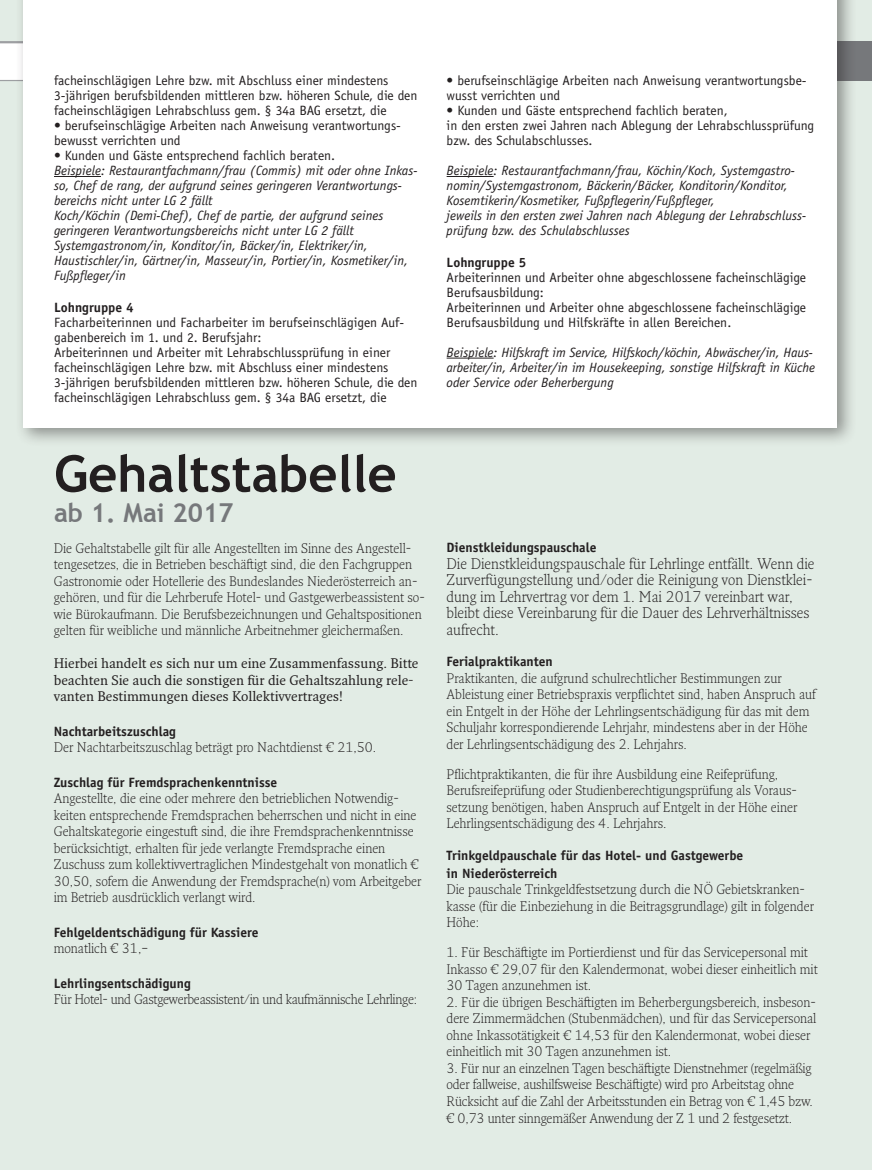
<style>
.page{position:relative;width:872px;height:1170px;background:#fff}
.page>*{position:absolute;margin:0;border:0;box-sizing:border-box;transform-origin:0 0}
.t1{font:700 50.85px "Trebuchet MS";color:#231f20}
.t2{font:700 26.1px "Trebuchet MS";color:#76787b}
.t3{font:300 15px/16.5px "Fresco Pro";color:#231f20}
.t4{font:300 13.5px/16.5px "Fresco Pro";color:#231f20}
.t5{font:13.5px/15px "Officina Sans Std";color:#231f20}
.t6{font:italic 13.5px/15px "Officina Sans Std";color:#231f20}
.t7{font:700 13.5px/18px "Officina Sans Std";color:#231f20}
.t8{font:13.5px/16.5px "Fresco Pro";color:#231f20}
.t9{font:300 13.5px "Fresco Pro";letter-spacing:-.02em;color:#231f20}
</style>
<div class="page">
<div style="left:0;top:81px;width:872px;height:1088px;background:#e2ece5"></div>
<div style="left:0;top:0;width:872px;height:41px;background:#e2ece5"></div>
<div style="left:803px;top:41px;width:69px;height:40px;background:#76787b"></div>
<hr style="left:0;top:80px;width:618px;height:1px;background:#9d9fa2">
<hr style="left:0;top:41px;width:618px;height:2px;background:#9d9fa2">
<div style="left:15px;top:0;width:842px;height:447px;background:#231f20;opacity:.45"></div>
<div style="left:23px;top:0;width:814px;height:427px;background:#fff"></div>
<hr style="left:54px;top:176px;width:47px;height:1px;background:#231f20">
<hr style="left:446px;top:176px;width:47px;height:1px;background:#231f20">
<hr style="left:446px;top:358px;width:47px;height:1px;background:#231f20">
<p class="t5" style="left:54px;top:73px;width:365px">facheinschlägigen Lehre bzw. mit Abschluss einer mindestens<br>3-jährigen berufsbildenden mittleren bzw. höheren Schule, die den facheinschlägigen Lehrabschluss gem. § 34a BAG ersetzt, die</p>
<p class="t5" style="left:54px;top:118px;width:348px">• berufseinschlägige Arbeiten nach Anweisung verantwortungs&shy;bewusst verrichten und</p>
<p class="t5" style="left:54px;top:148px;width:283px">• Kunden und Gäste entsprechend fachlich beraten.</p>
<p class="t6" style="left:54px;top:163px;width:365px">Beispiele: Restaurantfachmann/frau (Commis) mit oder ohne Inkas&shy;so, Chef de rang, der aufgrund seines geringeren Verantwortungs&shy;bereichs nicht unter LG 2 fällt<br>Koch/Köchin (Demi-Chef), Chef de partie, der aufgrund seines geringeren Verantwortungsbereichs nicht unter LG 2 fällt Systemgastronom/in, Konditor/in, Bäcker/in, Elektriker/in, Haustischler/in, Gärtner/in, Masseur/in, Portier/in, Kosmetiker/in, Fußpfleger/in</p>
<p class="t7" style="left:54px;top:298px;width:81px">Lohngruppe 4</p>
<p class="t5" style="left:54px;top:314px;width:365px">Facharbeiterinnen und Facharbeiter im berufseinschlägigen Auf&shy;gabenbereich im 1. und 2. Berufsjahr:<br>Arbeiterinnen und Arbeiter mit Lehrabschlussprüfung in einer facheinschlägigen Lehre bzw. mit Abschluss einer mindestens 3-jährigen berufsbildenden mittleren bzw. höheren Schule, die den facheinschlägigen Lehrabschluss gem. § 34a BAG ersetzt, die</p>
<h1 class="t1" style="left:54px;top:442px;width:344px">Gehaltstabelle</h1>
<h2 class="t2" style="left:54px;top:496px;width:181px">ab 1. Mai 2017</h2>
<p class="t4" style="left:54px;top:539px;width:372px">Die Gehaltstabelle gilt für alle Angestellten im Sinne des Angestell&shy;tengesetzes, die in Betrieben beschäftigt sind, die den Fachgruppen Gastronomie oder Hotellerie des Bundeslandes Niederösterreich an&shy;gehören, und für die Lehrberufe Hotel- und Gastgewerbeassistent so&shy;wie Bürokaufmann. Die Berufsbezeichnungen und Gehaltspositionen gelten für weibliche und männliche Arbeitnehmer gleichermaßen.</p>
<p class="t8" style="left:54px;top:654px;width:366px">Hierbei handelt es sich nur um eine Zusammenfassung. Bitte beachten Sie auch die sonstigen für die Gehaltszahlung rele&shy;vanten Bestimmungen dieses Kollektivvertrages!</p>
<p class="t7" style="left:54px;top:721px;width:124px">Nachtarbeitszuschlag</p>
<p class="t4" style="left:54px;top:738px;width:324px">Der Nachtarbeitszuschlag beträgt pro Nachtdienst € 21,50.</p>
<p class="t7" style="left:54px;top:772px;width:225px">Zuschlag für Fremdsprachenkenntnisse</p>
<p class="t4" style="left:54px;top:789px;width:369px">Angestellte, die eine oder mehrere den betrieblichen Notwendig&shy;keiten entsprechende Fremdsprachen beherrschen und nicht in eine Gehaltskategorie eingestuft sind, die ihre Fremdsprachenkenntnisse berücksichtigt, erhalten für jede verlangte Fremdsprache einen Zuschuss zum kollektivvertraglichen Mindestgehalt von monatlich € 30,50, sofern die Anwendung der Fremdsprache(n) vom Arbeitgeber im Betrieb ausdrücklich verlangt wird.</p>
<p class="t7" style="left:54px;top:922px;width:206px">Fehlgeldentschädigung für Kassiere</p>
<p class="t4" style="left:54px;top:939px;width:96px">monatlich € 31,–</p>
<p class="t7" style="left:54px;top:973px;width:138px">Lehrlingsentschädigung</p>
<p class="t9" style="left:54px;top:990px;width:365px">Für Hotel- und Gastgewerbeassistent/in und kaufmännische Lehrlinge:</p>
<p class="t5" style="left:446px;top:73px;width:361px">• berufseinschlägige Arbeiten nach Anweisung verantwortungsbe&shy;wusst verrichten und</p>
<p class="t5" style="left:446px;top:103px;width:369px">• Kunden und Gäste entsprechend fachlich beraten,<br>in den ersten zwei Jahren nach Ablegung der Lehrabschlussprüfung bzw. des Schulabschlusses.</p>
<p class="t6" style="left:446px;top:163px;width:361px">Beispiele: Restaurantfachmann/frau, Köchin/Koch, Systemgastro&shy;nomin/Systemgastronom, Bäckerin/Bäcker, Konditorin/Konditor, Kosemtikerin/Kosmetiker, Fußpflegerin/Fußpfleger,<br>jeweils in den ersten zwei Jahren nach Ablegung der Lehrabschluss&shy;prüfung bzw. des Schulabschlusses</p>
<p class="t7" style="left:446px;top:253px;width:81px">Lohngruppe 5</p>
<p class="t5" style="left:446px;top:269px;width:361px">Arbeiterinnen und Arbeiter ohne abgeschlossene facheinschlägige Berufsausbildung:<br>Arbeiterinnen und Arbeiter ohne abgeschlossene facheinschlägige Berufsausbildung und Hilfskräfte in allen Bereichen.</p>
<p class="t6" style="left:446px;top:344px;width:370px">Beispiele: Hilfskraft im Service, Hilfskoch/köchin, Abwäscher/in, Haus&shy;arbeiter/in, Arbeiter/in im Housekeeping, sonstige Hilfskraft in Küche oder Service oder Beherbergung</p>
<p class="t7" style="left:446px;top:538px;width:151px">Dienstkleidungspauschale</p>
<p class="t3" style="left:446px;top:554px;width:369px">Die Dienstkleidungspauschale für Lehrlinge entfällt. Wenn die Zurverfügungstellung und/oder die Reinigung von Dienstklei&shy;dung im Lehrvertrag vor dem 1. Mai 2017 vereinbart war, bleibt diese Vereinbarung für die Dauer des Lehrverhältnisses aufrecht.</p>
<p class="t7" style="left:446px;top:652px;width:108px">Ferialpraktikanten</p>
<p class="t4" style="left:446px;top:669px;width:371px">Praktikanten, die aufgrund schulrechtlicher Bestimmungen zur Ableistung einer Betriebspraxis verpflichtet sind, haben Anspruch auf ein Entgelt in der Höhe der Lehrlingsentschädigung für das mit dem Schuljahr korrespondierende Lehrjahr, mindestens aber in der Höhe der Lehrlingsentschädigung des 2. Lehrjahrs.</p>
<p class="t4" style="left:446px;top:765px;width:352px">Pflichtpraktikanten, die für ihre Ausbildung eine Reifeprüfung, Berufsreifeprüfung oder Studienberechtigungsprüfung als Voraus&shy;setzung benötigen, haben Anspruch auf Entgelt in der Höhe einer Lehrlingsentschädigung des 4. Lehrjahrs.</p>
<p class="t7" style="left:446px;top:846px;width:298px">Trinkgeldpauschale für das Hotel- und Gastgewerbe in Niederösterreich</p>
<p class="t4" style="left:446px;top:880px;width:369px">Die pauschale Trinkgeldfestsetzung durch die NÖ Gebietskranken&shy;kasse (für die Einbeziehung in die Beitragsgrundlage) gilt in folgender<br>Höhe:</p>
<p class="t4" style="left:446px;top:943px;width:373px">1. Für Beschäftigte im Portierdienst und für das Servicepersonal mit<br>Inkasso € 29,07 für den Kalendermonat, wobei dieser einheitlich mit<br>30 Tagen anzunehmen ist.</p>
<p class="t4" style="left:446px;top:993px;width:371px">2. Für die übrigen Beschäftigten im Beherbergungsbereich, insbeson&shy;dere Zimmermädchen (Stubenmädchen), und für das Servicepersonal ohne Inkassotätigkeit € 14,53 für den Kalendermonat, wobei dieser einheitlich mit 30 Tagen anzunehmen ist.</p>
<p class="t4" style="left:446px;top:1059px;width:368px">3. Für nur an einzelnen Tagen beschäftigte Dienstnehmer (regelmäßig oder fallweise, aushilfsweise Beschäftigte) wird pro Arbeitstag ohne Rücksicht auf die Zahl der Arbeitsstunden ein Betrag von € 1,45 bzw. € 0,73 unter sinngemäßer Anwendung der Z 1 und 2 festgesetzt.</p>
</div>
